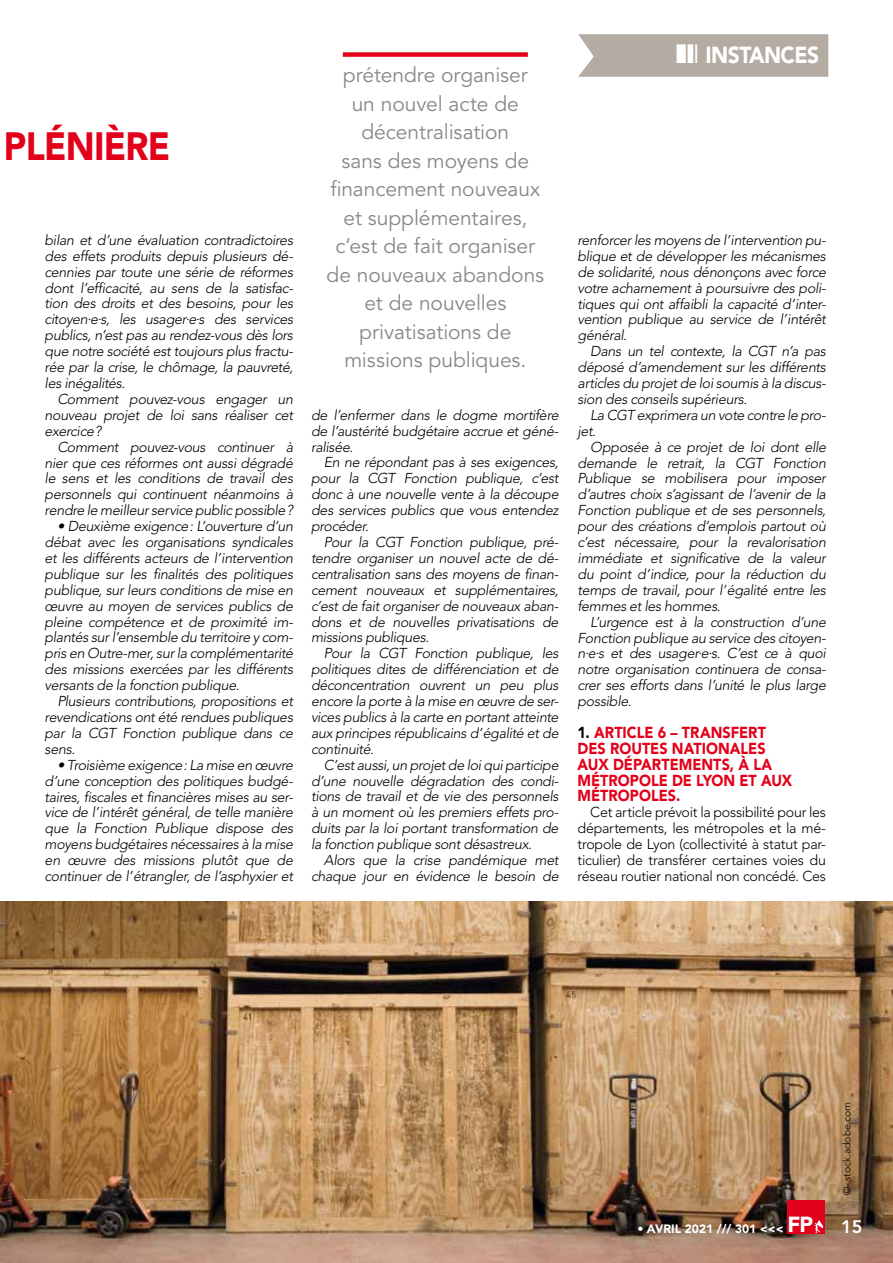
<style>
.page{position:relative;width:893px;height:1263px;background:#fff}
.page>*{position:absolute;margin:0;border:0;box-sizing:border-box;transform-origin:0 0}
.t1{font:900 39.15px "Avenir LT Std";letter-spacing:-.02em;color:#e2001a;scale:.91 1}
.t2{font:900 23.1px "Avenir LT Std";letter-spacing:-.025em;color:#fff;scale:.91 1}
.t3{font:21px/28.5px "Avenir LT Std";letter-spacing:-.005em;color:#87888a;text-align:center}
.t4{font:800 18px "Avenir LT Std";color:#fff}
.t5{font:900 15.9px/15.9px "Avenir LT Std";color:#e2001a;scale:.91 1}
.t6{font:italic 300 14.25px/15.9px "Avenir LT Std";letter-spacing:-.025em;color:#000;text-align:justify}
.t7{font:300 14.25px/15.9px "Avenir LT Std";letter-spacing:-.02em;color:#000;text-align:justify}
.t8{font:900 12px "Avenir LT Std";color:#fff}
.t9{font:300 10.5px "Avenir LT Std";letter-spacing:-.005em;color:#000}
.s1{color:#000}
.s2{font-size:21.75px}
</style>
<div class="page">
<img style="left:0;top:901px;width:893px;height:362px">
<div style="left:788px;top:1200px;width:37px;height:33px;background:#e2001a"></div>
<svg style="left:814px;top:1220px;width:9px;height:13px"></svg>
<div style="left:343px;top:52px;width:185px;height:5px;background:#e2001a"></div>
<svg style="left:578px;top:34px;width:250px;height:43px;background:#b7aea6"></svg>
<h1 class="t1" style="left:4px;top:123px;width:184px">PLÉNIÈRE</h1>
<p class="t6" style="left:45px;top:232px;width:250px">bilan et d’une évaluation contradictoires des effets produits depuis plusieurs dé&shy;cennies par toute une série de réformes dont l’efficacité, au sens de la satisfac&shy;tion des droits et des besoins, pour les citoyen·e·s, les usager·e·s des services publics, n’est pas au rendez-vous dès lors que notre société est toujours plus fractu&shy;rée par la crise, le chômage, la pauvreté, les inégalités.</p>
<p class="t6" style="left:45px;top:391px;width:250px;text-indent:13px">Comment pouvez-vous engager un nouveau projet de loi sans réaliser cet exercice?</p>
<p class="t6" style="left:45px;top:439px;width:250px;text-indent:13px">Comment pouvez-vous continuer à nier que ces réformes ont aussi dégradé le sens et les conditions de travail des personnels qui continuent néanmoins à rendre le meilleur service public possible?</p>
<p class="t6" style="left:45px;top:518px;width:250px;text-indent:13px">• Deuxième exigence: L’ouverture d’un débat avec les organisations syndicales et les différents acteurs de l’intervention publique sur les finalités des politiques publique, sur leurs conditions de mise en œuvre au moyen de services publics de pleine compétence et de proximité im&shy;plantés sur l’ensemble du territoire y com&shy;pris en Outre-mer, sur la complémentarité des missions exercées par les différents versants de la fonction publique.</p>
<p class="t6" style="left:45px;top:693px;width:250px;text-indent:13px">Plusieurs contributions, propositions et revendications ont été rendues publiques par la CGT Fonction publique dans ce sens.</p>
<p class="t6" style="left:45px;top:757px;width:250px;text-indent:13px">• Troisième exigence: La mise en œuvre d’une conception des politiques budgé&shy;taires, fiscales et financières mises au ser&shy;vice de l’intérêt général, de telle manière que la Fonction Publique dispose des moyens budgétaires nécessaires à la mise en œuvre des missions plutôt que de continuer de l’étrangler, de l’asphyxier et</p>
<h3 class="t3" style="left:326px;top:61px;width:219px">prétendre organiser<br>un nouvel acte de décentralisation<br>sans des moyens de financement nouveaux et supplémentaires, c’est de fait organiser de nouveaux abandons et de nouvelles privatisations de missions publiques.</h3>
<p class="t6" style="left:311px;top:407px;width:249px">de l’enfermer dans le dogme mortifère de l’austérité budgétaire accrue et géné&shy;ralisée.</p>
<p class="t6" style="left:311px;top:455px;width:249px;text-indent:13px">En ne répondant pas à ses exigences, pour la CGT Fonction publique, c’est donc à une nouvelle vente à la découpe des services publics que vous entendez procéder.</p>
<p class="t6" style="left:311px;top:534px;width:249px;text-indent:13px">Pour la CGT Fonction publique, pré&shy;tendre organiser un nouvel acte de dé&shy;centralisation sans des moyens de finan&shy;cement nouveaux et supplémentaires, c’est de fait organiser de nouveaux aban&shy;dons et de nouvelles privatisations de missions publiques.</p>
<p class="t6" style="left:311px;top:646px;width:249px;text-indent:13px">Pour la CGT Fonction publique, les politiques dites de différenciation et de déconcentration ouvrent un peu plus encore la porte à la mise en œuvre de ser&shy;vices publics à la carte en portant atteinte aux principes républicains d’égalité et de continuité.</p>
<p class="t6" style="left:311px;top:757px;width:249px;text-indent:13px">C’est aussi, un projet de loi qui participe d’une nouvelle dégradation des condi&shy;tions de travail et de vie des personnels à un moment où les premiers effets pro&shy;duits par la loi portant transformation de la fonction publique sont désastreux.</p>
<p class="t6" style="left:311px;top:852px;width:249px;text-align:right">Alors que la crise pandémique met chaque jour en évidence le besoin de</p>
<h2 class="t2" style="left:706px;top:41px;width:126px">INSTANCES</h2>
<p class="t6" style="left:578px;top:232px;width:250px">renforcer les moyens de l’intervention pu&shy;blique et de développer les mécanismes de solidarité, nous dénonçons avec force votre acharnement à poursuivre des poli&shy;tiques qui ont affaibli la capacité d’inter&shy;vention publique au service de l’intérêt général.</p>
<p class="t6" style="left:578px;top:344px;width:250px;text-indent:13px">Dans un tel contexte, la CGT n’a pas déposé d’amendement sur les différents articles du projet de loi soumis à la discus&shy;sion des conseils supérieurs.</p>
<p class="t6" style="left:578px;top:407px;width:250px;text-indent:13px">La CGT exprimera un vote contre le pro&shy;jet.</p>
<p class="t6" style="left:578px;top:439px;width:250px;text-indent:13px">Opposée à ce projet de loi dont elle demande le retrait, la CGT Fonction Publique se mobilisera pour imposer d’autres choix s’agissant de l’avenir de la Fonction publique et de ses personnels, pour des créations d’emplois partout où c’est nécessaire, pour la revalorisation immédiate et significative de la valeur du point d’indice, pour la réduction du temps de travail, pour l’égalité entre les femmes et les hommes.</p>
<p class="t6" style="left:578px;top:614px;width:250px;text-indent:13px">L’urgence est à la construction d’une Fonction publique au service des citoyen&shy;n·e·s et des usager·e·s. C’est ce à quoi notre organisation continuera de consa&shy;crer ses efforts dans l’unité le plus large possible.</p>
<p class="t5" style="left:578px;top:724px;width:238px"><span class="s1">1.</span> ARTICLE 6 – TRANSFERT<br>DES ROUTES NATIONALES<br>AUX DÉPARTEMENTS, À LA<br>MÉTROPOLE DE LYON ET AUX<br>MÉTROPOLES.</p>
<p class="t7" style="left:578px;top:804px;width:250px;text-indent:13px">Cet article prévoit la possibilité pour les départements, les métropoles et la mé&shy;tropole de Lyon (collectivité à statut par&shy;ticulier) de transférer certaines voies du réseau routier national non concédé. Ces</p>
<p class="t9" style="left:841px;top:1195px;width:95px;rotate:-90deg">©- stock.adobe.com</p>
<p class="t8" style="left:637px;top:1222px;width:177px">• AVRIL 2021 /// 301 &lt;&lt;&lt; <span class="s2">FP</span></p>
<p class="t4" style="left:841px;top:1216px;width:23px">15</p>
</div>
